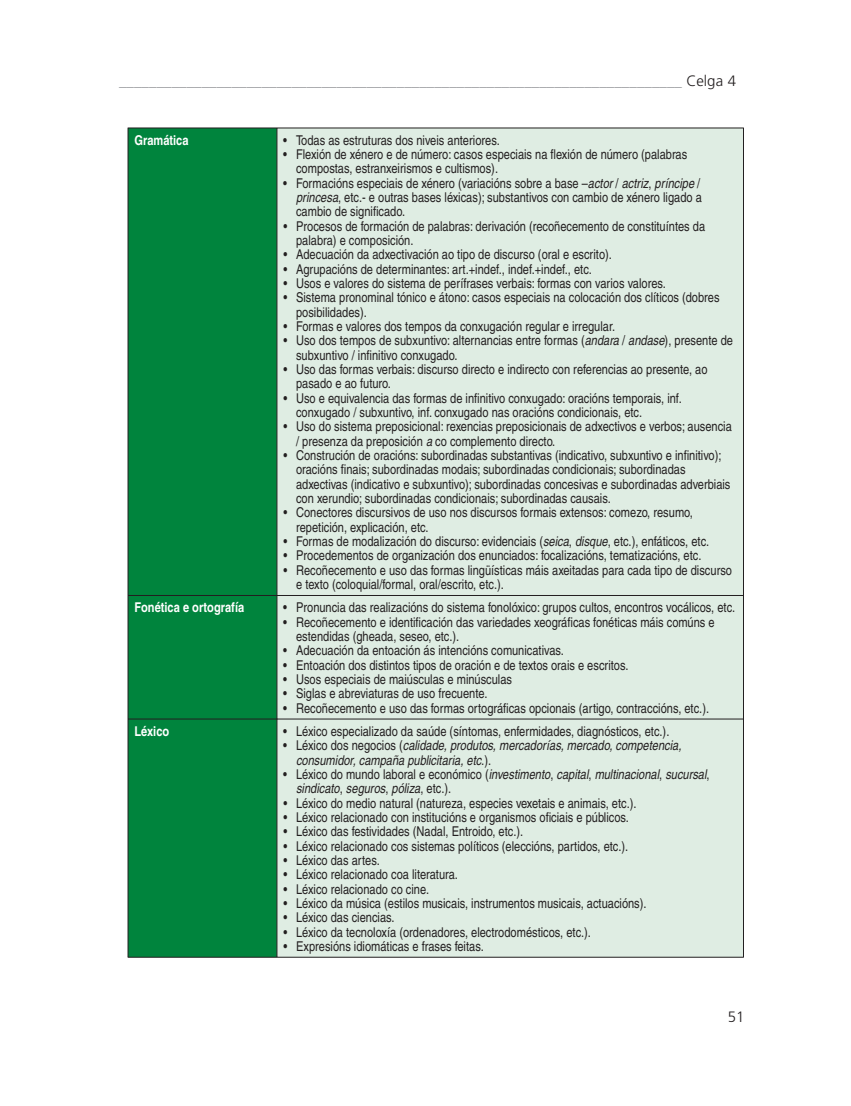
<style>
.page{position:relative;width:851px;height:1106px;background:#fff}
.page>*{position:absolute;margin:0;border:0;box-sizing:border-box;transform-origin:0 0}
.t1{font:300 15px "Frutiger";color:#939598}
.t2{font:300 15px "Frutiger";color:#231f20}
.t3{font:condensed 13.5px/14.2px "Helvetica";color:#231f20}
.t4{font:italic condensed 13.5px/14.2px "Helvetica";color:#231f20}
.t5{font:700 condensed 13.5px "Helvetica";color:#fff}
.s1{color:#231f20}
.s2{font-style:italic}
.s3{font-style:normal}
</style>
<div class="page">
<div style="left:129px;top:129px;width:147px;height:827px;background:#00843d"></div>
<div style="left:277px;top:129px;width:466px;height:827px;background:#dfede3"></div>
<hr style="left:128px;top:128px;width:149px;height:1px;background:#231f20">
<hr style="left:128px;top:128px;width:1px;height:467px;background:#231f20">
<hr style="left:277px;top:128px;width:466px;height:1px;background:#231f20">
<hr style="left:276px;top:128px;width:1px;height:467px;background:#231f20">
<hr style="left:743px;top:128px;width:1px;height:467px;background:#231f20">
<hr style="left:128px;top:595px;width:149px;height:1px;background:#231f20">
<hr style="left:128px;top:596px;width:1px;height:122px;background:#231f20">
<hr style="left:277px;top:595px;width:466px;height:1px;background:#231f20">
<hr style="left:276px;top:596px;width:1px;height:122px;background:#231f20">
<hr style="left:743px;top:596px;width:1px;height:122px;background:#231f20">
<hr style="left:128px;top:718px;width:149px;height:1px;background:#231f20">
<hr style="left:128px;top:719px;width:1px;height:237px;background:#231f20">
<hr style="left:277px;top:718px;width:466px;height:1px;background:#231f20">
<hr style="left:276px;top:719px;width:1px;height:237px;background:#231f20">
<hr style="left:743px;top:719px;width:1px;height:237px;background:#231f20">
<hr style="left:128px;top:956px;width:615px;height:1px;background:#231f20">
<p class="t1" style="left:119px;top:74px;width:618px">___________________________________________________________________________ <span class="s1">Celga 4</span></p>
<p class="t5" style="left:134px;top:135px;width:56px">Gramática</p>
<p class="t3" style="left:283px;top:134px;width:218px">• Todas as estruturas dos niveis anteriores.</p>
<p class="t3" style="left:296px;top:149px;width:392px;text-indent:-13px">• Flexión de xénero e de número: casos especiais na flexión de número (palabras compostas, estranxeirismos e cultismos).</p>
<p class="t3" style="left:296px;top:177px;width:407px;text-align:justify;text-indent:-13px">• Formacións especiais de xénero (variacións sobre a base –<span class="s2">actor</span> / <span class="s2">actriz</span>, <span class="s2">príncipe</span> / <span class="s2">princesa</span>, etc.- e outras bases léxicas); substantivos con cambio de xénero ligado a cambio de significado.</p>
<p class="t3" style="left:296px;top:220px;width:410px;text-indent:-13px">• Procesos de formación de palabras: derivación (recoñecemento de constituíntes da palabra) e composición.</p>
<p class="t3" style="left:283px;top:249px;width:330px">• Adecuación da adxectivación ao tipo de discurso (oral e escrito).</p>
<p class="t3" style="left:283px;top:263px;width:310px">• Agrupacións de determinantes: art.+indef., indef.+indef., etc.</p>
<p class="t3" style="left:283px;top:277px;width:384px">• Usos e valores do sistema de perífrases verbais: formas con varios valores.</p>
<p class="t3" style="left:296px;top:292px;width:425px;text-indent:-13px">• Sistema pronominal tónico e átono: casos especiais na colocación dos clíticos (dobres posibilidades).</p>
<p class="t3" style="left:283px;top:320px;width:333px">• Formas e valores dos tempos da conxugación regular e irregular.</p>
<p class="t3" style="left:296px;top:335px;width:438px;text-indent:-13px">• Uso dos tempos de subxuntivo: alternancias entre formas (<span class="s2">andara</span> / <span class="s2">andase</span>), presente de subxuntivo / infinitivo conxugado.</p>
<p class="t3" style="left:296px;top:363px;width:413px;text-indent:-13px">• Uso das formas verbais: discurso directo e indirecto con referencias ao presente, ao pasado e ao futuro.</p>
<p class="t3" style="left:296px;top:392px;width:387px;text-indent:-13px">• Uso e equivalencia das formas de infinitivo conxugado: oracións temporais, inf. conxugado / subxuntivo, inf. conxugado nas oracións condicionais, etc.</p>
<p class="t3" style="left:296px;top:421px;width:437px;text-indent:-13px">• Uso do sistema preposicional: rexencias preposicionais de adxectivos e verbos; ausencia / presenza da preposición <span class="s2">a</span> co complemento directo.</p>
<p class="t3" style="left:296px;top:449px;width:436px;text-indent:-13px">• Construción de oracións: subordinadas substantivas (indicativo, subxuntivo e infinitivo); oracións finais; subordinadas modais; subordinadas condicionais; subordinadas adxectivas (indicativo e subxuntivo); subordinadas concesivas e subordinadas adverbiais con xerundio; subordinadas condicionais; subordinadas causais.</p>
<p class="t3" style="left:296px;top:507px;width:398px;text-indent:-13px">• Conectores discursivos de uso nos discursos formais extensos: comezo, resumo, repetición, explicación, etc.</p>
<p class="t3" style="left:283px;top:535px;width:427px">• Formas de modalización do discurso: evidenciais (<span class="s2">seica</span>, <span class="s2">disque</span>, etc.), enfáticos, etc.</p>
<p class="t3" style="left:283px;top:550px;width:419px">• Procedementos de organización dos enunciados: focalizacións, tematizacións, etc.</p>
<p class="t3" style="left:296px;top:564px;width:437px;text-indent:-13px">• Recoñecemento e uso das formas lingüísticas máis axeitadas para cada tipo de discurso e texto (coloquial/formal, oral/escrito, etc.).</p>
<p class="t5" style="left:134px;top:602px;width:111px">Fonética e ortografía</p>
<p class="t3" style="left:283px;top:601px;width:453px">• Pronuncia das realizacións do sistema fonolóxico: grupos cultos, encontros vocálicos, etc.</p>
<p class="t3" style="left:296px;top:616px;width:420px;text-indent:-13px">• Recoñecemento e identificación das variedades xeográficas fonéticas máis comúns e estendidas (gheada, seseo, etc.).</p>
<p class="t3" style="left:283px;top:644px;width:282px">• Adecuación da entoación ás intencións comunicativas.</p>
<p class="t3" style="left:283px;top:659px;width:346px">• Entoación dos distintos tipos de oración e de textos orais e escritos.</p>
<p class="t3" style="left:283px;top:673px;width:230px">• Usos especiais de maiúsculas e minúsculas</p>
<p class="t3" style="left:283px;top:687px;width:206px">• Siglas e abreviaturas de uso frecuente.</p>
<p class="t3" style="left:283px;top:702px;width:427px">• Recoñecemento e uso das formas ortográficas opcionais (artigo, contraccións, etc.).</p>
<p class="t5" style="left:134px;top:726px;width:36px">Léxico</p>
<p class="t3" style="left:283px;top:725px;width:387px">• Léxico especializado da saúde (síntomas, enfermidades, diagnósticos, etc.).</p>
<p class="t4" style="left:296px;top:739px;width:387px;text-indent:-13px"><span class="s3">• Léxico dos negocios (</span>calidade, produtos, mercadorías, mercado, competencia, consumidor, campaña publicitaria, etc.<span class="s3">).</span></p>
<p class="t4" style="left:296px;top:768px;width:415px;text-indent:-13px"><span class="s3">• Léxico do mundo laboral e económico (</span>investimento<span class="s3">,</span> capital<span class="s3">,</span> multinacional<span class="s3">,</span> sucursal<span class="s3">, </span>sindicato<span class="s3">,</span> seguros<span class="s3">,</span> póliza<span class="s3">, etc.).</span></p>
<p class="t3" style="left:283px;top:797px;width:354px">• Léxico do medio natural (natureza, especies vexetais e animais, etc.).</p>
<p class="t3" style="left:283px;top:811px;width:347px">• Léxico relacionado con institucións e organismos oficiais e públicos.</p>
<p class="t3" style="left:283px;top:825px;width:241px">• Léxico das festividades (Nadal, Entroido, etc.).</p>
<p class="t3" style="left:283px;top:840px;width:346px">• Léxico relacionado cos sistemas políticos (eleccións, partidos, etc.).</p>
<p class="t3" style="left:283px;top:854px;width:98px">• Léxico das artes.</p>
<p class="t3" style="left:283px;top:868px;width:176px">• Léxico relacionado coa literatura.</p>
<p class="t3" style="left:283px;top:883px;width:147px">• Léxico relacionado co cine.</p>
<p class="t3" style="left:283px;top:897px;width:365px">• Léxico da música (estilos musicais, instrumentos musicais, actuacións).</p>
<p class="t3" style="left:283px;top:911px;width:113px">• Léxico das ciencias.</p>
<p class="t3" style="left:283px;top:926px;width:309px">• Léxico da tecnoloxía (ordenadores, electrodomésticos, etc.).</p>
<p class="t3" style="left:283px;top:940px;width:202px">• Expresións idiomáticas e frases feitas.</p>
<p class="t2" style="left:727px;top:1010px;width:18px">51</p>
</div>
